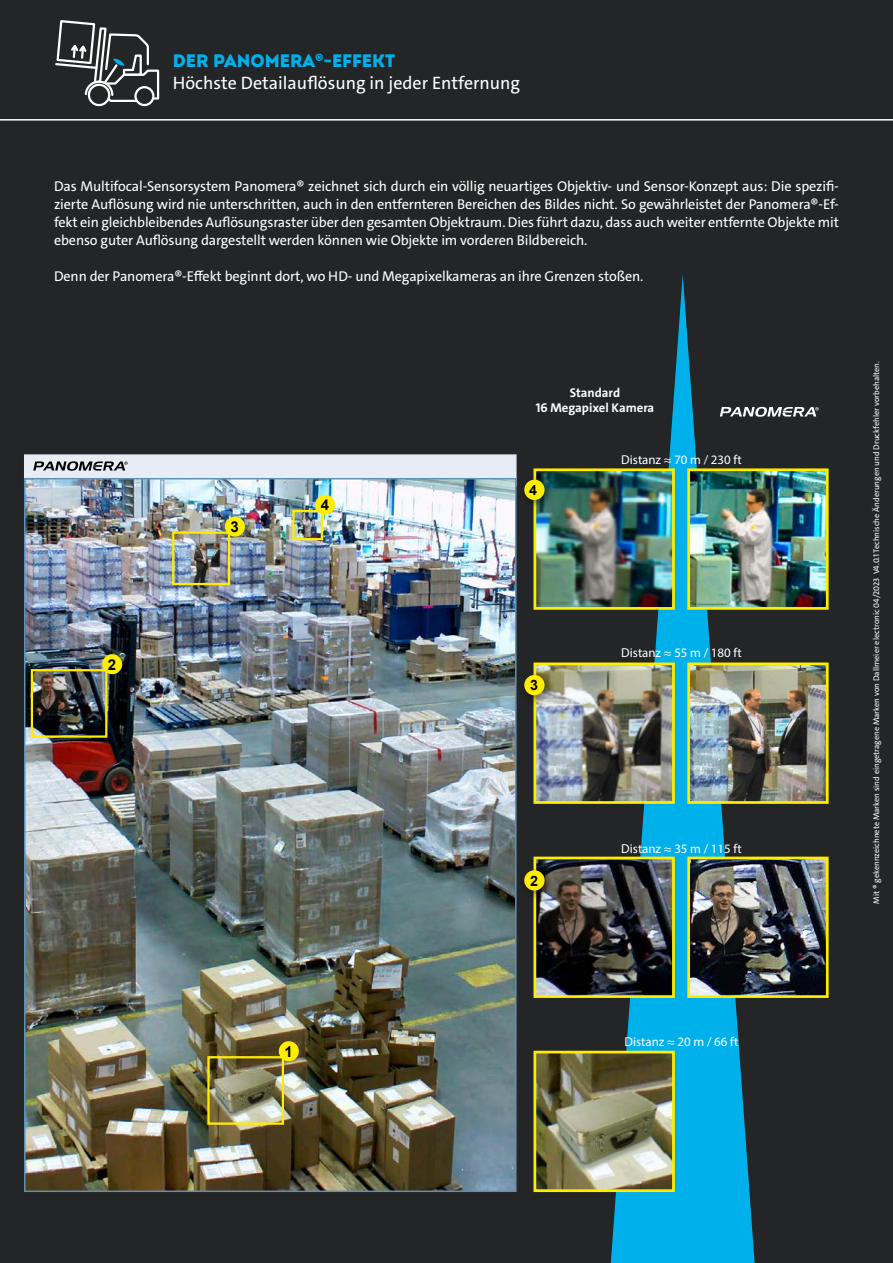
<style>
.page{position:relative;width:893px;height:1263px;background:#242526}
.page>*{position:absolute;margin:0;border:0;box-sizing:border-box;transform-origin:0 0}
.t1{font:18px "The Sans E4 s";color:#fff}
.t2{font:18px "Intro Black Caps";color:#00b0eb}
.t3{font:700 15px "Arial";color:#000}
.t4{font:14.25px/18px "The Sans E4 s";letter-spacing:-.01em;color:#fff;text-align:justify}
.t5{font:700 14.25px "Arial";color:#000}
.t6{font:12.9px "Myriad Pro";color:#fff}
.t7{font:700 12.75px/15.3px "The Sans E4 s";color:#fff;text-align:center}
.t8{font:8.25px "The Sans E4 s";color:#fff}
</style>
<div class="page">
<svg style="left:0;top:103px;width:893px;height:18px"></svg>
<div style="left:88px;top:84px;width:22px;height:22px;border:2px solid #fff;border-radius:50%"></div>
<div style="left:134px;top:86px;width:20px;height:20px;border:2px solid #fff;border-radius:50%"></div>
<svg style="left:55px;top:20px;width:105px;height:83px"></svg>
<div style="left:24px;top:454px;width:493px;height:32px;background:#e8ecf4;border:2px solid #e8ecf4"></div>
<svg style="left:33px;top:461px;width:95px;height:10px"></svg>
<svg style="left:611px;top:275px;width:144px;height:988px;fill:#00b0eb"></svg>
<svg style="left:720px;top:407px;width:99px;height:10px"></svg>
<img style="left:537px;top:861px;width:134px;height:133px">
<div style="left:533px;top:857px;width:142px;height:141px;border:3px solid #ffed00"></div>
<img style="left:691px;top:861px;width:134px;height:133px">
<div style="left:687px;top:857px;width:142px;height:141px;border:3px solid #ffed00"></div>
<img style="left:537px;top:1055px;width:134px;height:133px">
<div style="left:533px;top:1051px;width:142px;height:141px;border:3px solid #ffed00"></div>
<img style="left:537px;top:666px;width:134px;height:134px">
<div style="left:533px;top:662px;width:142px;height:142px;border:3px solid #ffed00"></div>
<img style="left:691px;top:666px;width:134px;height:134px">
<div style="left:687px;top:662px;width:142px;height:142px;border:3px solid #ffed00"></div>
<img style="left:27px;top:481px;width:487px;height:708px">
<div style="left:24px;top:478px;width:493px;height:714px;border:2px solid #618fb4"></div>
<div style="left:102px;top:654px;width:20px;height:20px;background:#ffed00;border-radius:50%"></div>
<div style="left:31px;top:669px;width:76px;height:69px;border:2px solid #ffed00"></div>
<div style="left:279px;top:1041px;width:20px;height:20px;background:#ffed00;border-radius:50%"></div>
<div style="left:207px;top:1056px;width:77px;height:69px;border:2px solid #ffed00"></div>
<div style="left:225px;top:516px;width:20px;height:21px;background:#ffed00;border-radius:50%"></div>
<div style="left:172px;top:531px;width:58px;height:54px;border:2px solid #ffed00"></div>
<div style="left:292px;top:510px;width:31px;height:30px;border:2px solid #ffed00"></div>
<div style="left:315px;top:495px;width:20px;height:20px;background:#ffed00;border-radius:50%"></div>
<img style="left:537px;top:472px;width:134px;height:134px">
<div style="left:533px;top:468px;width:142px;height:142px;border:3px solid #ffed00"></div>
<img style="left:691px;top:472px;width:134px;height:134px">
<div style="left:687px;top:468px;width:142px;height:142px;border:3px solid #ffed00"></div>
<div style="left:519px;top:475px;width:37px;height:36px;background:#000;opacity:.55"></div>
<div style="left:524px;top:480px;width:21px;height:20px;background:#ffed00;border-radius:50%"></div>
<div style="left:519px;top:670px;width:37px;height:37px;background:#000;opacity:.55"></div>
<div style="left:524px;top:675px;width:21px;height:20px;background:#ffed00;border-radius:50%"></div>
<div style="left:519px;top:865px;width:37px;height:37px;background:#000;opacity:.55"></div>
<div style="left:524px;top:870px;width:21px;height:20px;background:#ffed00;border-radius:50%"></div>
<p class="t2" style="left:173px;top:49px;width:224px">DER PANOMERA<sup>®</sup>-EFFEKT</p>
<p class="t1" style="left:173px;top:71px;width:349px">Höchste Detailauflösung in jeder Entfernung</p>
<p class="t4" style="left:54px;top:177px;width:786px">Das Multifocal-Sensorsystem Panomera® zeichnet sich durch ein völlig neuartiges Objektiv- und Sensor-Konzept aus: Die spezifi&shy;zierte Auflösung wird nie unterschritten, auch in den entfernteren Bereichen des Bildes nicht. So gewährleistet der Panomera®-Ef&shy;fekt ein gleichbleibendes Auflösungsraster über den gesamten Objektraum. Dies führt dazu, dass auch weiter entfernte Objekte mit ebenso guter Auflösung dargestellt werden können wie Objekte im vorderen Bildbereich.</p>
<p class="t4" style="left:54px;top:267px;width:591px">Denn der Panomera®-Effekt beginnt dort, wo HD- und Megapixelkameras an ihre Grenzen stoßen.</p>
<p class="t7" style="left:536px;top:385px;width:120px">Standard<br>16 Megapixel Kamera</p>
<p class="t3" style="left:108px;top:654px;width:10px">2</p>
<p class="t3" style="left:231px;top:516px;width:10px">3</p>
<p class="t3" style="left:321px;top:494px;width:10px">4</p>
<p class="t5" style="left:529px;top:480px;width:9px">4</p>
<p class="t5" style="left:530px;top:675px;width:9px">3</p>
<p class="t5" style="left:530px;top:870px;width:9px">2</p>
<p class="t6" style="left:621px;top:451px;width:122px">Distanz ≈ 70 m / 230 ft</p>
<p class="t6" style="left:621px;top:645px;width:122px">Distanz ≈ 55 m / 180 ft</p>
<p class="t6" style="left:621px;top:840px;width:122px">Distanz ≈ 35 m / 115 ft</p>
<p class="t8" style="left:871px;top:904px;width:544px;rotate:-90deg">Mit ® gekennzeichnete Marken sind eingetragene Marken von Dallmeier electronic 04/2023 V4.0.1 Technische Änderungen und Druckfehler vorbehalten.</p>
<p class="t3" style="left:284px;top:1041px;width:10px">1</p>
<p class="t6" style="left:625px;top:1034px;width:115px">Distanz ≈ 20 m / 66 ft</p>
</div>
